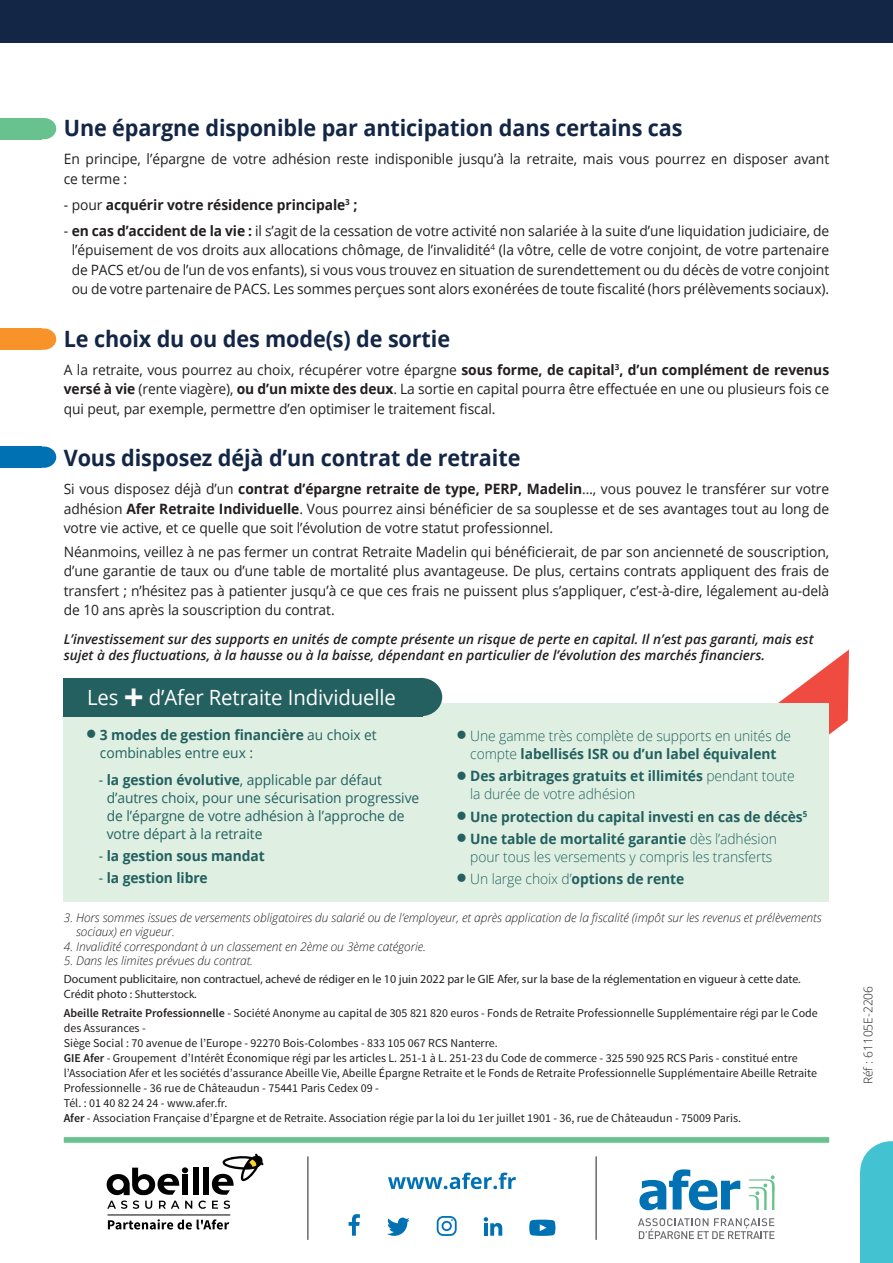
<style>
.page{position:relative;width:893px;height:1263px;background:#fff}
.page>*{position:absolute;margin:0;border:0;box-sizing:border-box;transform-origin:0 0}
.t1{font:700 22.5px "Open Sans";letter-spacing:-.005em;color:#132646;scale:.96 1}
.t2{font:21px "Open Sans";letter-spacing:-.005em;color:#fff}
.t3{font:14.25px/19.5px "Open Sans";letter-spacing:-.005em;color:#231f20;text-align:justify}
.t4{font:300 14.25px/18px "Open Sans";letter-spacing:-.005em;color:#23605f}
.t5{font:14.25px/18px "Open Sans";letter-spacing:-.005em;color:#23605f}
.t6{font:700 14.25px "Open Sans";letter-spacing:-.005em;color:#23605f}
.t7{font:700 14.25px "Open Sans";letter-spacing:-.005em;color:#231f20}
.t8{font:italic 600 13.5px/16.2px "Open Sans";color:#231f20}
.Titre_filet{font:12px/15px "Source Sans Pro";color:#231f20}
.t9{font:italic 300 12px/14.4px "Open Sans";letter-spacing:-.005em;color:#231f20}
.Titre_filet-2{font:12px/15px "Myriad Pro";color:#231f20}
.t10{font:300 12px "Open Sans";color:#231f20}
.s1{font-weight:400}
.s2{font-weight:700}
.s3{font-weight:700;font-size:36px}
.s4{font-size:11.25px}
.s5{font-weight:600}
</style>
<div class="page">
<div style="left:0;top:0;width:893px;height:43px;background:#132646"></div>
<svg style="left:778px;top:649px;width:71px;height:86px"></svg>
<div style="left:64px;top:703px;width:765px;height:199px;background:#dff0e3"></div>
<svg style="left:388px;top:1172px;width:128px;height:17px"></svg>
<svg style="left:484px;top:1217px;width:18px;height:19px"></svg>
<svg style="left:349px;top:1214px;width:11px;height:22px"></svg>
<svg style="left:387px;top:1217px;width:23px;height:19px"></svg>
<svg style="left:436px;top:1216px;width:21px;height:20px"></svg>
<svg style="left:529px;top:1220px;width:26px;height:16px"></svg>
<svg style="left:639px;top:1169px;width:101px;height:41px"></svg>
<svg style="left:748px;top:1175px;width:27px;height:35px"></svg>
<svg style="left:638px;top:1218px;width:136px;height:21px"></svg>
<hr style="left:308px;top:1156px;width:1px;height:84px;background:#231f20">
<hr style="left:596px;top:1156px;width:1px;height:84px;background:#231f20">
<svg style="left:860px;top:1141px;width:33px;height:30px"></svg>
<div style="left:860px;top:1171px;width:33px;height:92px;background:#43c2d1"></div>
<div style="left:64px;top:1137px;width:765px;height:6px;background:#68c28d"></div>
<div style="left:400px;top:678px;width:42px;height:38px;background:#23605f;border-radius:50%"></div>
<div style="left:64px;top:678px;width:359px;height:38px;background:#23605f"></div>
<div style="left:31px;top:118px;width:25px;height:21px;background:#68c28d;border-radius:50%"></div>
<div style="left:0;top:118px;width:41px;height:21px;background:#68c28d"></div>
<div style="left:31px;top:328px;width:25px;height:22px;background:#f79328;border-radius:50%"></div>
<div style="left:0;top:328px;width:41px;height:22px;background:#f79328"></div>
<div style="left:31px;top:446px;width:25px;height:22px;background:#0072b4;border-radius:50%"></div>
<div style="left:0;top:446px;width:41px;height:22px;background:#0072b4"></div>
<hr style="left:107px;top:1215px;width:123px;height:1px;background:#000001">
<svg style="left:108px;top:1219px;width:121px;height:10px"></svg>
<svg style="left:198px;top:1200px;width:8px;height:9px"></svg>
<svg style="left:107px;top:1167px;width:85px;height:42px"></svg>
<div style="left:193px;top:1167px;width:6px;height:28px;background:#000001"></div>
<div style="left:203px;top:1167px;width:6px;height:28px;background:#000001"></div>
<svg style="left:212px;top:1153px;width:52px;height:56px"></svg>
<p class="t1" style="left:64px;top:112px;width:646px">Une épargne disponible par anticipation dans certains cas</p>
<p class="t3" style="left:64px;top:149px;width:767px">En principe, l’épargne de votre adhésion reste indisponible jusqu’à la retraite, mais vous pourrez en disposer avant ce terme :</p>
<p class="t7" style="left:64px;top:194px;width:295px"><span class="s1">- pour</span> acquérir votre résidence principale<sup>3</sup> ;</p>
<p class="t3" style="left:64px;top:220px;width:767px;text-align:center">- <span class="s2">en cas d’accident de la vie :</span> il s’agit de la cessation de votre activité non salariée à la suite d’une liquidation judiciaire, de l’épuisement de vos droits aux allocations chômage, de l’invalidité<sup>4</sup> (la vôtre, celle de votre conjoint, de votre partenaire de PACS et/ou de l’un de vos enfants), si vous vous trouvez en situation de surendettement ou du décès de votre conjoint ou de votre partenaire de PACS. Les sommes perçues sont alors exonérées de toute fiscalité (hors prélèvements sociaux).</p>
<p class="t1" style="left:64px;top:322px;width:404px">Le choix du ou des mode(s) de sortie</p>
<p class="t3" style="left:64px;top:359px;width:767px">A la retraite, vous pourrez au choix, récupérer votre épargne <span class="s2">sous forme, de capital</span><sup>3</sup><span class="s2">, d’un complément de revenus versé à vie</span> (rente viagère), <span class="s2">ou d’un mixte des deux</span>. La sortie en capital pourra être effectuée en une ou plusieurs fois ce qui peut, par exemple, permettre d’en optimiser le traitement fiscal.</p>
<p class="t1" style="left:64px;top:442px;width:477px">Vous disposez déjà d’un contrat de retraite</p>
<p class="t3" style="left:64px;top:479px;width:767px">Si vous disposez déjà d’un <span class="s2">contrat d’épargne retraite de type, PERP, Madelin</span>…, vous pouvez le transférer sur votre adhésion <span class="s2">Afer Retraite Individuelle</span>. Vous pourrez ainsi bénéficier de sa souplesse et de ses avantages tout au long de votre vie active, et ce quelle que soit l’évolution de votre statut professionnel.</p>
<p class="t3" style="left:64px;top:542px;width:767px">Néanmoins, veillez à ne pas fermer un contrat Retraite Madelin qui bénéficierait, de par son ancienneté de souscription, d’une garantie de taux ou d’une table de mortalité plus avantageuse. De plus, certains contrats appliquent des frais de transfert ; n’hésitez pas à patienter jusqu’à ce que ces frais ne puissent plus s’appliquer, c’est-à-dire, légalement au-delà de 10 ans après la souscription du contrat.</p>
<p class="t8" style="left:64px;top:631px;width:751px">L’investissement sur des supports en unités de compte présente un risque de perte en capital. Il n’est pas garanti, mais est sujet à des fluctuations, à la hausse ou à la baisse, dépendant en particulier de l’évolution des marchés financiers.</p>
<p class="t2" style="left:87px;top:683px;width:310px">Les <span class="s3">+</span> d’Afer Retraite Individuelle</p>
<p class="t5" style="left:100px;top:726px;width:278px;text-indent:-14px">● <span class="s2">3 modes de gestion financière</span> au choix et combinables entre eux :</p>
<p class="t5" style="left:107px;top:770px;width:314px;text-indent:-8px">- <span class="s2">la gestion évolutive</span>, applicable par défaut d’autres choix, pour une sécurisation progressive de l’épargne de votre adhésion à l’approche de votre départ à la retraite</p>
<p class="t6" style="left:99px;top:846px;width:167px"><span class="s1">-</span> la gestion sous mandat</p>
<p class="t6" style="left:99px;top:868px;width:110px"><span class="s1">-</span> la gestion libre</p>
<p class="t4" style="left:456px;top:726px;width:336px;text-align:center">● Une gamme très complète de supports en unités de compte <span class="s2">labellisés ISR ou d’un label équivalent</span></p>
<p class="t4" style="left:470px;top:767px;width:326px;text-indent:-14px">● <span class="s2">Des arbitrages gratuits et illimités</span> pendant toute la durée de votre adhésion</p>
<p class="t6" style="left:456px;top:806px;width:352px">● Une protection du capital investi en cas de décès<sup>5</sup></p>
<p class="t4" style="left:470px;top:829px;width:308px;text-indent:-14px">● <span class="s2">Une table de mortalité garantie</span> dès l’adhésion pour tous les versements y compris les transferts</p>
<p class="t4" style="left:456px;top:869px;width:229px">● Un large choix d’<span class="s2">options de rente</span></p>
<p class="t9" style="left:76px;top:910px;width:747px;text-indent:-12px">3. Hors sommes issues de versements obligatoires du salarié ou de l’employeur, et après application de la fiscalité (impôt sur les revenus et prélèvements sociaux) en vigueur.</p>
<p class="t9" style="left:64px;top:939px;width:364px">4. Invalidité correspondant à un classement en 2ème ou 3ème catégorie.</p>
<p class="t9" style="left:64px;top:953px;width:191px">5. Dans les limites prévues du contrat.</p>
<p class="Titre_filet-2" style="left:64px;top:971px;width:738px">Document publicitaire, non contractuel, achevé de rédiger en le 10 juin 2022 par le GIE Afer, sur la base de la réglementation en vigueur à cette date.<br>Crédit photo : <span class="s4">Shutterstock</span>.</p>
<p class="Titre_filet" style="left:64px;top:1006px;width:755px"><span class="s5">Abeille Retraite Professionnelle</span> - Société Anonyme au capital de 305 821 820 euros - Fonds de Retraite Professionnelle Supplémentaire régi par le Code des Assurances -<br>Siège Social : 70 avenue de l’Europe - 92270 Bois-Colombes - 833 105 067 RCS Nanterre.</p>
<p class="Titre_filet" style="left:64px;top:1051px;width:755px"><span class="s5">GIE Afer</span> - Groupement d’Intérêt Économique régi par les articles L. 251-1 à L. 251-23 du Code de commerce - 325 590 925 RCS Paris - constitué entre l’Association Afer et les sociétés d’assurance Abeille Vie, Abeille Épargne Retraite et le Fonds de Retraite Professionnelle Supplémentaire Abeille Retraite Professionnelle - 36 rue de Châteaudun - 75441 Paris Cedex 09 -<br>Tél. : 01 40 82 24 24 - www.afer.fr.</p>
<p class="Titre_filet" style="left:64px;top:1111px;width:679px"><span class="s5">Afer</span> - Association Française d’Épargne et de Retraite. Association régie par la loi du 1er juillet 1901 - 36, rue de Châteaudun - 75009 Paris.</p>
<p class="t10" style="left:860px;top:1084px;width:100px;rotate:-90deg">Réf : 61105E-2206</p>
</div>
